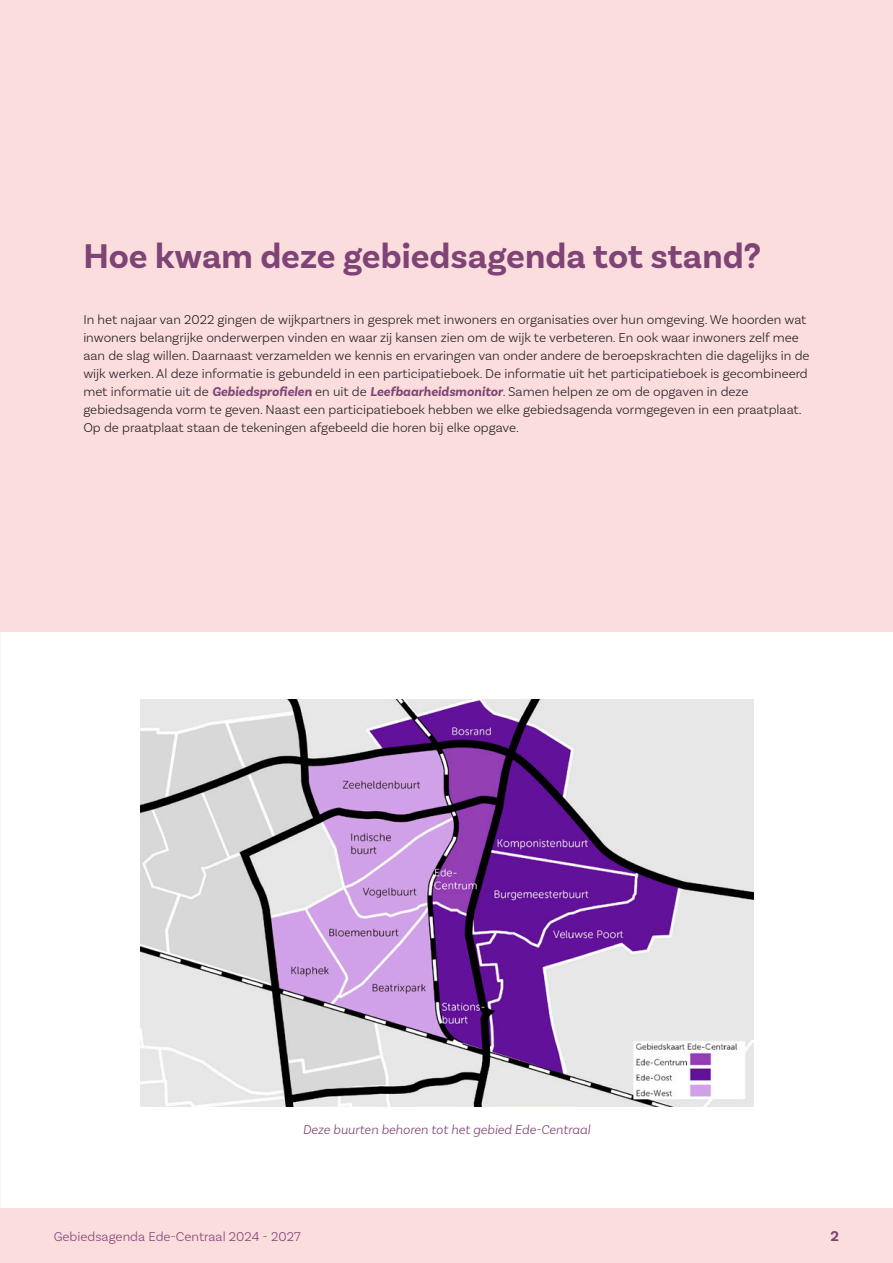
<style>
.page{position:relative;width:893px;height:1263px;background:#fff}
.page>*{position:absolute;margin:0;border:0;box-sizing:border-box;transform-origin:0 0}
.t1{font:700 36px "Basic Sans";color:#7f4476}
.t2{font:700 15px "Basic Sans";color:#7f4476}
.t3{font:300 13.5px/18px "Basic Sans";color:#231f20}
.t4{font:italic 300 13.5px "Basic Sans";color:#7f4476}
.t5{font:300 13.5px "Basic Sans";color:#7f4476}
.s1{font-weight:700;font-style:italic;color:#7f4476}
</style>
<div class="page">
<div style="left:0;top:0;width:893px;height:631px;background:#fbddde"></div>
<div style="left:0;top:1208px;width:893px;height:55px;background:#fbddde"></div>
<img style="left:141px;top:699px;width:612px;height:408px">
<p class="t1" style="left:83px;top:234px;width:679px">Hoe kwam deze gebiedsagenda tot stand?</p>
<p class="t3" style="left:83px;top:310px;width:728px">In het najaar van 2022 gingen de wijkpartners in gesprek met inwoners en organisaties over hun omgeving. We hoorden wat inwoners belangrijke onderwerpen vinden en waar zij kansen zien om de wijk te verbeteren. En ook waar inwoners zelf mee aan de slag willen. Daarnaast verzamelden we kennis en ervaringen van onder andere de beroepskrachten die dagelijks in de wijk werken. Al deze informatie is gebundeld in een participatieboek. De informatie uit het participatieboek is gecombineerd met informatie uit de <span class="s1">Gebiedsprofielen</span> en uit de <span class="s1">Leefbaarheidsmonitor</span>. Samen helpen ze om de opgaven in deze gebiedsagenda vorm te geven. Naast een participatieboek hebben we elke gebiedsagenda vormgegeven in een praatplaat.<br>Op de praatplaat staan de tekeningen afgebeeld die horen bij elke opgave.</p>
<p class="t4" style="left:303px;top:1121px;width:289px">Deze buurten behoren tot het gebied Ede-Centraal</p>
<p class="t5" style="left:54px;top:1228px;width:249px">Gebiedsagenda Ede-Centraal 2024 - 2027</p>
<p class="t2" style="left:830px;top:1226px;width:10px">2</p>
</div>
